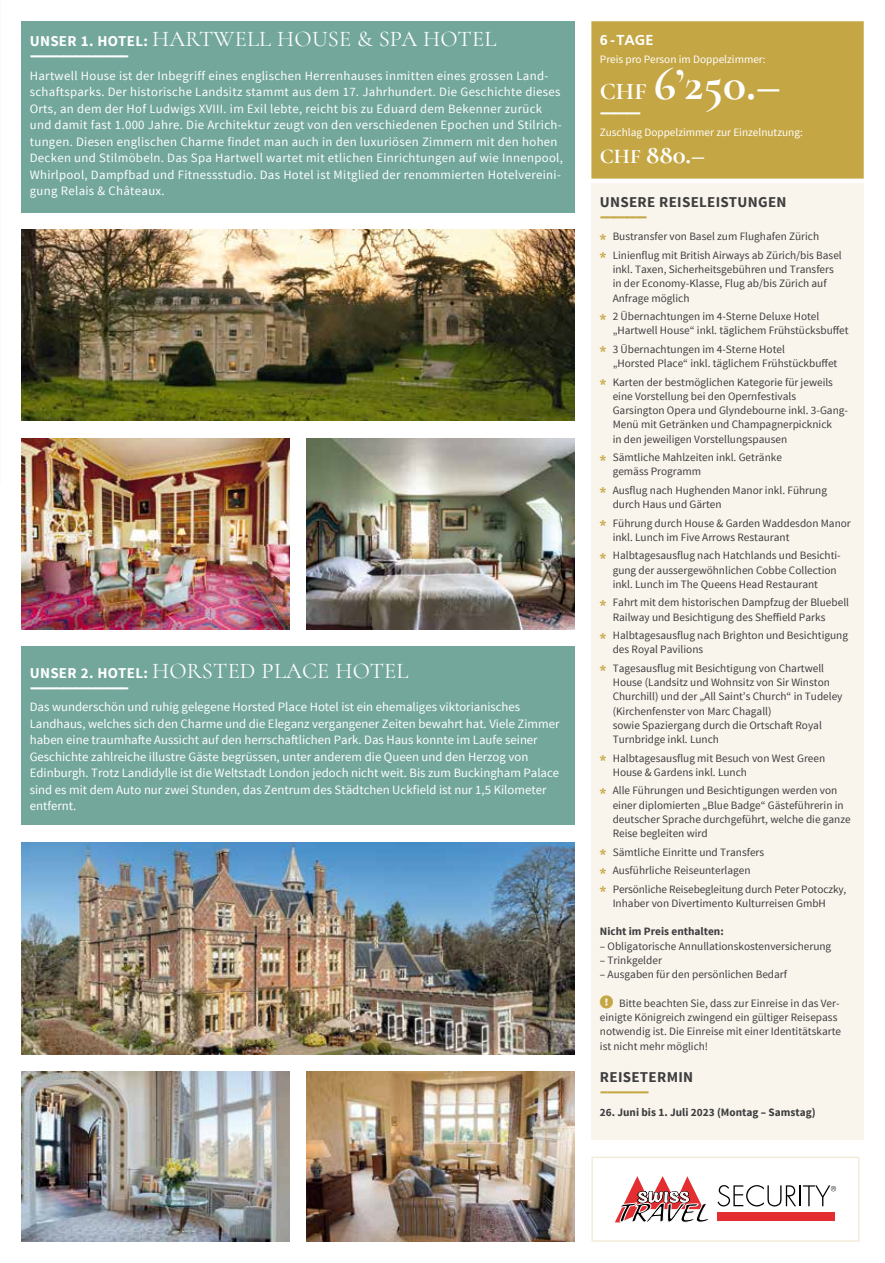
<style>
.page{position:relative;width:885px;height:1263px;background:#fff}
.page>*{position:absolute;margin:0;border:0;box-sizing:border-box;transform-origin:0 0}
.t1{font:700 48px "Cormorant";color:#fff}
.t2{font:700 27px "Cormorant";color:#fff}
.t3{font:22.5px "Cormorant";letter-spacing:.01em;color:#fff}
.t4{font:900 18px "Source Sans Pro";color:#fff}
.t5{font:900 18px "Source Sans Pro";color:#c5a644}
.t6{font:700 15px "Source Sans Pro";letter-spacing:.02em;color:#3e3d40}
.t7{font:700 15px "Frutiger";color:#fff}
.t8{font:12.75px/16.5px "Source Sans Pro";letter-spacing:.025em;color:#fff}
.t9{font:12.75px/16.5px "Source Sans Pro";color:#fff}
.t10{font:11.25px/14.2px "Source Sans Pro";color:#3e3d40}
.t11{font:11.25px "Source Sans Pro";color:#fff}
.t12{font:700 11.25px "Source Sans Pro";color:#3e3d40}
.s1{font-family:"Source Sans Pro";font-weight:700;font-size:15px}
.s2{font-size:24px}
.s3{font-size:21px}
.s4{font-family:"Source Serif Pro";font-weight:700;font-size:15px;color:#c5a644}
.s5{color:#c5a644}
</style>
<div class="page">
<div style="left:591px;top:183px;width:272px;height:957px;background:#f9f5ec"></div>
<div style="left:591px;top:21px;width:272px;height:158px;background:#c5a644;border:2px solid #c5a644"></div>
<svg style="left:717px;top:1212px;width:117px;height:8px"></svg>
<svg style="left:615px;top:1176px;width:94px;height:47px"></svg>
<svg style="left:717px;top:1185px;width:119px;height:21px"></svg>
<div style="left:591px;top:1157px;width:268px;height:85px;border:2px solid #f3ecda"></div>
<img style="left:306px;top:1071px;width:268px;height:171px">
<img style="left:21px;top:1071px;width:268px;height:171px">
<img style="left:21px;top:842px;width:553px;height:212px">
<img style="left:306px;top:438px;width:268px;height:191px">
<div style="left:21px;top:646px;width:553px;height:179px;background:#73a79c"></div>
<div style="left:21px;top:21px;width:553px;height:192px;background:#73a79c"></div>
<img style="left:21px;top:438px;width:268px;height:191px">
<img style="left:21px;top:230px;width:553px;height:191px">
<h3 class="t3" style="left:30px;top:25px;width:468px"><span class="s1">UNSER 1. HOTEL:</span> HARTWELL HOUSE &amp; SPA HOTEL</h3>
<h3 class="t4" style="left:30px;top:44px;width:101px">–––––––––––––––</h3>
<p class="t8" style="left:30px;top:68px;width:534px">Hartwell House ist der Inbegriff eines englischen Herrenhauses inmitten eines grossen Land&shy;schaftsparks. Der historische Landsitz stammt aus dem 17. Jahrhundert. Die Geschichte dieses Orts, an dem der Hof Ludwigs XVIII. im Exil lebte, reicht bis zu Eduard dem Bekenner zurück und damit fast 1.000 Jahre. Die Architektur zeugt von den verschiedenen Epochen und Stilrich&shy;tungen. Diesen englischen Charme findet man auch in den luxuriösen Zimmern mit den hohen Decken und Stilmöbeln. Das Spa Hartwell wartet mit etlichen Einrichtungen auf wie Innenpool, Whirlpool, Dampfbad und Fitnessstudio. Das Hotel ist Mitglied der renommierten Hotelvereini&shy;gung Relais &amp; Châteaux.</p>
<h3 class="t3" style="left:30px;top:657px;width:380px"><span class="s1">UNSER 2. HOTEL:</span> HORSTED PLACE HOTEL</h3>
<h3 class="t4" style="left:30px;top:675px;width:101px">–––––––––––––––</h3>
<p class="t9" style="left:30px;top:699px;width:531px">Das wunderschön und ruhig gelegene Horsted Place Hotel ist ein ehemaliges viktorianisches Landhaus, welches sich den Charme und die Eleganz vergangener Zeiten bewahrt hat. Viele Zimmer haben eine traumhafte Aussicht auf den herrschaftlichen Park. Das Haus konnte im Laufe seiner Geschichte zahlreiche illustre Gäste begrüssen, unter anderem die Queen und den Herzog von Edinburgh. Trotz Landidylle ist die Weltstadt London jedoch nicht weit. Bis zum Buckingham Palace sind es mit dem Auto nur zwei Stunden, das Zentrum des Städtchen Uckfield ist nur 1,5 Kilometer entfernt.</p>
<h3 class="t7" style="left:600px;top:31px;width:55px">6 -TAGE</h3>
<p class="t11" style="left:600px;top:52px;width:167px">Preis pro Person im Doppelzimmer:</p>
<h1 class="t1" style="left:600px;top:54px;width:182px"><span class="s2">CHF</span> 6’250.–</h1>
<h3 class="t4" style="left:600px;top:100px;width:43px">––––––</h3>
<p class="t11" style="left:600px;top:125px;width:204px">Zuschlag Doppelzimmer zur Einzelnutzung:</p>
<h2 class="t2" style="left:600px;top:138px;width:107px"><span class="s3">CHF</span> 880.–</h2>
<h3 class="t6" style="left:600px;top:192px;width:188px">UNSERE REISELEISTUNGEN</h3>
<h3 class="t5" style="left:600px;top:204px;width:49px">–––––––</h3>
<p class="t10" style="left:600px;top:228px;width:243px;line-height:18.5px"><span class="s4">*</span> Bustransfer von Basel zum Flughafen Zürich<br><span class="s4">*</span> Linienflug mit British Airways ab Zürich/bis Basel</p>
<p class="t10" style="left:612px;top:262px;width:223px">inkl. Taxen, Sicherheitsgebühren und Transfers in der Economy-Klasse, Flug ab/bis Zürich auf<br>Anfrage möglich</p>
<p class="t10" style="left:612px;top:309px;width:237px;text-indent:-13px"><span class="s4">*</span> 2 Übernachtungen im 4-Sterne Deluxe Hotel „Hartwell House“ inkl. täglichem Frühstücksbuffet</p>
<p class="t10" style="left:612px;top:342px;width:226px;text-indent:-13px"><span class="s4">*</span> 3 Übernachtungen im 4-Sterne Hotel<br>„Horsted Place“ inkl. täglichem Frühstückbuffet</p>
<p class="t10" style="left:612px;top:375px;width:237px;text-indent:-13px"><span class="s4">*</span> Karten der bestmöglichen Kategorie für jeweils eine Vorstellung bei den Opernfestivals Garsington Opera und Glyndebourne inkl. 3-Gang-Menü mit Getränken und Champagnerpicknick<br>in den jeweiligen Vorstellungspausen</p>
<p class="t10" style="left:612px;top:450px;width:171px;text-indent:-13px"><span class="s4">*</span> Sämtliche Mahlzeiten inkl. Getränke gemäss Programm</p>
<p class="t10" style="left:612px;top:483px;width:216px;text-indent:-13px"><span class="s4">*</span> Ausflug nach Hughenden Manor inkl. Führung durch Haus und Gärten</p>
<p class="t10" style="left:612px;top:516px;width:240px;text-indent:-13px"><span class="s4">*</span> Führung durch House &amp; Garden Waddesdon Manor inkl. Lunch im Five Arrows Restaurant</p>
<p class="t10" style="left:612px;top:549px;width:229px;text-indent:-13px"><span class="s4">*</span> Halbtagesausflug nach Hatchlands und Besichti&shy;gung der aussergewöhnlichen Cobbe Collection inkl. Lunch im The Queens Head Restaurant</p>
<p class="t10" style="left:612px;top:596px;width:238px;text-indent:-13px"><span class="s4">*</span> Fahrt mit dem historischen Dampfzug der Bluebell<br>Railway und Besichtigung des Sheffield Parks</p>
<p class="t10" style="left:612px;top:628px;width:237px;text-indent:-13px"><span class="s4">*</span> Halbtagesausflug nach Brighton und Besichtigung des Royal Pavilions</p>
<p class="t10" style="left:612px;top:661px;width:231px;text-indent:-13px"><span class="s4">*</span> Tagesausflug mit Besichtigung von Chartwell House (Landsitz und Wohnsitz von Sir Winston Churchill) und der „All Saint’s Church“ in Tudeley (Kirchenfenster von Marc Chagall)<br>sowie Spaziergang durch die Ortschaft Royal Turnbridge inkl. Lunch</p>
<p class="t10" style="left:612px;top:751px;width:214px;text-indent:-13px"><span class="s4">*</span> Halbtagesausflug mit Besuch von West Green<br>House &amp; Gardens inkl. Lunch</p>
<p class="t10" style="left:612px;top:784px;width:239px;text-indent:-13px"><span class="s4">*</span> Alle Führungen und Besichtigungen werden von einer diplomierten „Blue Badge“ Gästeführerin in deutscher Sprache durchgeführt, welche die ganze Reise begleiten wird</p>
<p class="t10" style="left:600px;top:843px;width:248px;line-height:18.5px"><span class="s4">*</span> Sämtliche Einritte und Transfers<br><span class="s4">*</span> Ausführliche Reiseunterlagen<br><span class="s4">*</span> Persönliche Reisebegleitung durch Peter Potoczky,</p>
<p class="t10" style="left:612px;top:896px;width:215px">Inhaber von Divertimento Kulturreisen GmbH</p>
<p class="t12" style="left:600px;top:924px;width:125px">Nicht im Preis enthalten:</p>
<p class="t10" style="left:600px;top:939px;width:233px">– Obligatorische Annullationskostenversicherung</p>
<p class="t10" style="left:600px;top:953px;width:63px">– Trinkgelder</p>
<p class="t10" style="left:600px;top:967px;width:189px">– Ausgaben für den persönlichen Bedarf</p>
<p class="t10" style="left:600px;top:996px;width:243px"><span class="s5">●▼□■●</span> Bitte beachten Sie, dass zur Einreise in das Ver&shy;einigte Königreich zwingend ein gültiger Reisepass notwendig ist. Die Einreise mit einer Identitätskarte ist nicht mehr möglich!</p>
<h3 class="t6" style="left:600px;top:1067px;width:95px">REISETERMIN</h3>
<h3 class="t5" style="left:600px;top:1079px;width:51px">–––––––</h3>
<p class="t12" style="left:600px;top:1104px;width:217px">26. Juni bis 1. Juli 2023 (Montag – Samstag)</p>
</div>
